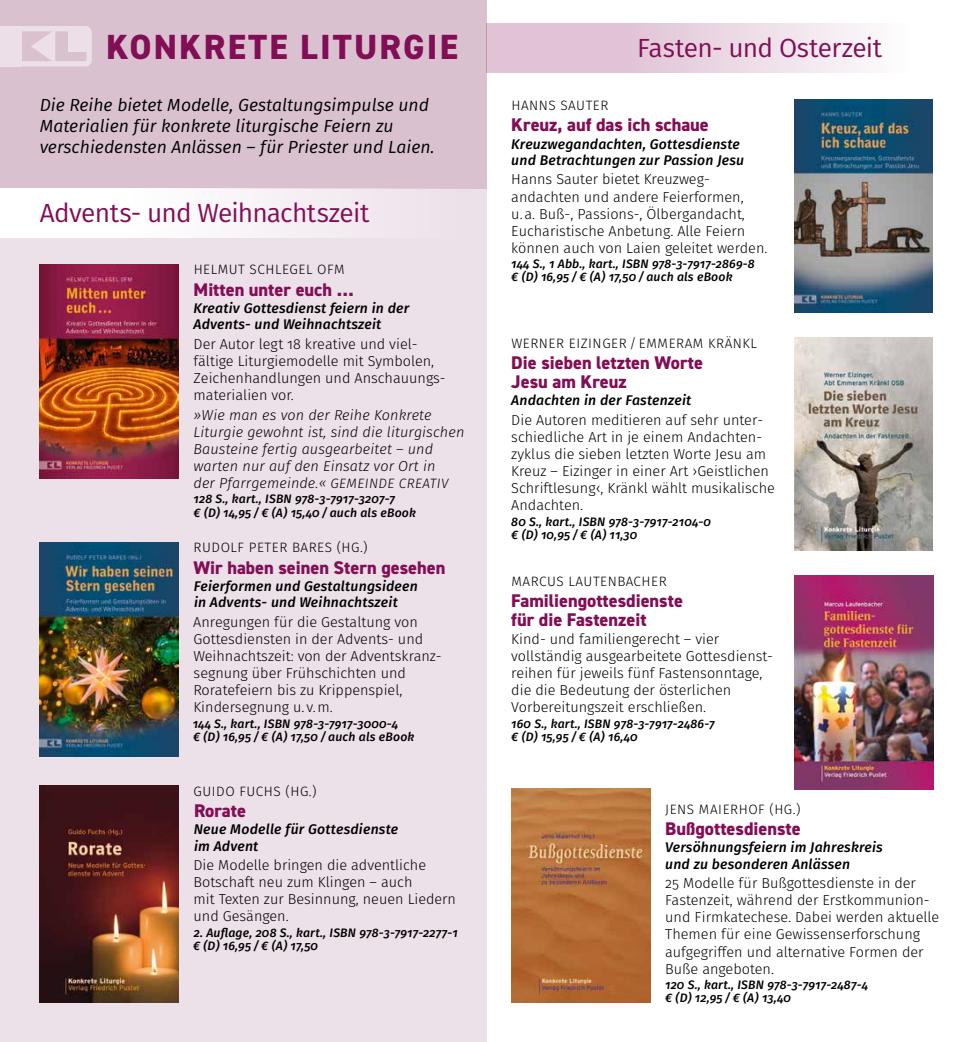
<style>
.page{position:relative;width:973px;height:1042px;background:#fff}
.page>*{position:absolute;margin:0;border:0;box-sizing:border-box;transform-origin:0 0}
.t1{font:800 35px "DIN2014";letter-spacing:.06em;color:#820f56}
.t2{font:26.25px "Fira Sans";letter-spacing:-.03em;color:#820f56}
.t3{font:800 18.38px/18.9px "DIN2014";color:#820f56}
.t4{font:italic 17.5px/21px "Fira Sans";color:#000}
.t5{font:300 14.35px/17.2px "Fira Sans";color:#000}
.t6{font:italic 300 14.35px/17.2px "Fira Sans";letter-spacing:.01em;color:#000}
.t7{font:italic 500 14px/16.1px "Fira Sans";letter-spacing:.015em;color:#000}
.t8{font:300 13.65px "Fira Sans";letter-spacing:.04em;color:#000}
.t9{font:italic 500 12.25px/13.1px "Fira Sans";letter-spacing:.015em;color:#000}
.s1{font-size:13.65px}
</style>
<div class="page">
<div style="left:0;top:0;width:486px;height:1042px;background:#ece0e9"></div>
<div style="left:0;top:0;width:486px;height:189px;background:#dac1d0"></div>
<div style="left:9px;top:26px;width:83px;height:41px;border:5px solid #fff;border-radius:4px"></div>
<div style="left:68px;top:31px;width:19px;height:21px;background:#ecdfe7"></div>
<svg style="left:31px;top:29px;width:24px;height:34px"></svg>
<div style="left:0;top:26px;width:22px;height:41px;background:#ecdfe7"></div>
<div style="left:0;top:189px;width:486px;height:49px;background:linear-gradient(to right,#fff,#ece1e9)"></div>
<div style="left:486px;top:23px;width:486px;height:50px;background:linear-gradient(to right,#d9b6cc,#fff)"></div>
<img style="left:40px;top:264px;width:139px;height:214px">
<img style="left:40px;top:542px;width:139px;height:214px">
<img style="left:40px;top:785px;width:139px;height:217px">
<img style="left:794px;top:100px;width:138px;height:213px">
<img style="left:794px;top:338px;width:138px;height:212px">
<img style="left:794px;top:575px;width:138px;height:214px">
<img style="left:511px;top:788px;width:139px;height:214px">
<h1 class="t1" style="left:106px;top:23px;width:353px">KONKRETE LITURGIE</h1>
<p class="t4" style="left:40px;top:95px;width:396px">Die Reihe bietet Modelle, Gestaltungsimpulse und<br>Materialien für konkrete liturgische Feiern zu verschiedensten Anlässen – für Priester und Laien.</p>
<h2 class="t2" style="left:40px;top:195px;width:331px">Advents- und Weihnachtszeit</h2>
<p class="t8" style="left:194px;top:260px;width:152px">HELMUT SCHLEGEL OFM</p>
<p class="t3" style="left:193px;top:280px;width:162px">Mitten unter euch …</p>
<p class="t7" style="left:193px;top:300px;width:217px">Kreativ Gottesdienst feiern in der<br>Advents- und Weihnachtszeit</p>
<p class="t5" style="left:193px;top:335px;width:253px">Der Autor legt 18 kreative und viel&shy;fältige Liturgiemodelle mit Symbolen,<br>Zeichenhandlungen und Anschauungs&shy;materialien vor.</p>
<p class="t6" style="left:193px;top:406px;width:272px">»Wie man es von der Reihe Konkrete Liturgie gewohnt ist, sind die liturgischen Bausteine fertig ausgearbeitet – und warten nur auf den Einsatz vor Ort in<br>der Pfarrgemeinde.<span class="s1">« GEMEINDE CREATIV</span></p>
<p class="t9" style="left:193px;top:492px;width:224px">128 S., kart., ISBN 978-3-7917-3207-7<br>€ (D) 14,95 / € (A) 15,40 / auch als eBook</p>
<p class="t8" style="left:193px;top:538px;width:175px">RUDOLF PETER BARES (HG.)</p>
<p class="t3" style="left:193px;top:558px;width:253px">Wir haben seinen Stern gesehen</p>
<p class="t7" style="left:194px;top:578px;width:225px">Feierformen und Gestaltungsideen in Advents- und Weihnachtszeit</p>
<p class="t5" style="left:193px;top:613px;width:250px">Anregungen für die Gestaltung von Gottesdiensten in der Advents- und Weihnachtszeit: von der Adventskranz&shy;segnung über Frühschichten und Roratefeiern bis zu Krippenspiel, Kindersegnung u. v.m.</p>
<p class="t9" style="left:193px;top:717px;width:223px">144 S., kart., ISBN 978-3-7917-3000-4<br>€ (D) 16,95 / € (A) 17,50 / auch als eBook</p>
<p class="t8" style="left:193px;top:781px;width:124px">GUIDO FUCHS (HG.)</p>
<p class="t3" style="left:194px;top:801px;width:53px">Rorate</p>
<p class="t7" style="left:194px;top:821px;width:206px">Neue Modelle für Gottesdienste im Advent</p>
<p class="t5" style="left:193px;top:856px;width:264px">Die Modelle bringen die adventliche<br>Botschaft neu zum Klingen – auch<br>mit Texten zur Besinnung, neuen Liedern und Gesängen.</p>
<p class="t9" style="left:193px;top:926px;width:266px">2. Auflage, 208 S., kart., ISBN 978-3-7917-2277-1 € (D) 16,95 / € (A) 17,50</p>
<h2 class="t2" style="left:637px;top:29px;width:246px">Fasten- und Osterzeit</h2>
<p class="t8" style="left:511px;top:96px;width:98px">HANNS SAUTER</p>
<p class="t3" style="left:511px;top:115px;width:199px">Kreuz, auf das ich schaue</p>
<p class="t7" style="left:511px;top:136px;width:234px">Kreuzwegandachten, Gottesdienste und Betrachtungen zur Passion Jesu</p>
<p class="t5" style="left:511px;top:171px;width:257px">Hanns Sauter bietet Kreuzweg&shy;andachten und andere Feierformen, u.a. Buß-, Passions-, Ölbergandacht, Eucharistische Anbetung. Alle Feiern können auch von Laien geleitet werden.</p>
<p class="t9" style="left:511px;top:257px;width:245px">144 S., 1 Abb., kart., ISBN 978-3-7917-2869-8 € (D) 16,95 / € (A) 17,50 / auch als eBook</p>
<p class="t8" style="left:511px;top:333px;width:247px">WERNER EIZINGER / EMMERAM KRÄNKL</p>
<p class="t3" style="left:511px;top:353px;width:193px">Die sieben letzten Worte<br>Jesu am Kreuz</p>
<p class="t7" style="left:511px;top:392px;width:181px">Andachten in der Fastenzeit</p>
<p class="t5" style="left:511px;top:411px;width:265px">Die Autoren meditieren auf sehr unter&shy;schiedliche Art in je einem Andachten&shy;zyklus die sieben letzten Worte Jesu am Kreuz – Eizinger in einer Art ›Geistlichen Schriftlesung‹, Kränkl wählt musikalische Andachten.</p>
<p class="t9" style="left:511px;top:515px;width:201px">80 S., kart., ISBN 978-3-7917-2104-0 € (D) 10,95 / € (A) 11,30</p>
<p class="t8" style="left:511px;top:571px;width:157px">MARCUS LAUTENBACHER</p>
<p class="t3" style="left:511px;top:591px;width:173px">Familiengottesdienste für die Fastenzeit</p>
<p class="t5" style="left:511px;top:630px;width:261px">Kind- und familiengerecht – vier vollständig ausgearbeitete Gottesdienst&shy;reihen für jeweils fünf Fastensonntage, die die Bedeutung der österlichen Vorbereitungszeit erschließen.</p>
<p class="t9" style="left:511px;top:717px;width:205px">160 S., kart., ISBN 978-3-7917-2486-7 € (D) 15,95 / € (A) 16,40</p>
<p class="t8" style="left:665px;top:799px;width:137px">JENS MAIERHOF (HG.)</p>
<p class="t3" style="left:665px;top:819px;width:137px">Bußgottesdienste</p>
<p class="t7" style="left:665px;top:839px;width:219px">Versöhnungsfeiern im Jahreskreis und zu besonderen Anlässen</p>
<p class="t5" style="left:665px;top:874px;width:275px">25 Modelle für Bußgottesdienste in der Fastenzeit, während der Erstkommunion&shy;und Firmkatechese. Dabei werden aktuelle Themen für eine Gewissenserforschung aufgegriffen und alternative Formen der Buße angeboten.</p>
<p class="t9" style="left:665px;top:978px;width:204px">120 S., kart., ISBN 978-3-7917-2487-4 € (D) 12,95 / € (A) 13,40</p>
</div>
